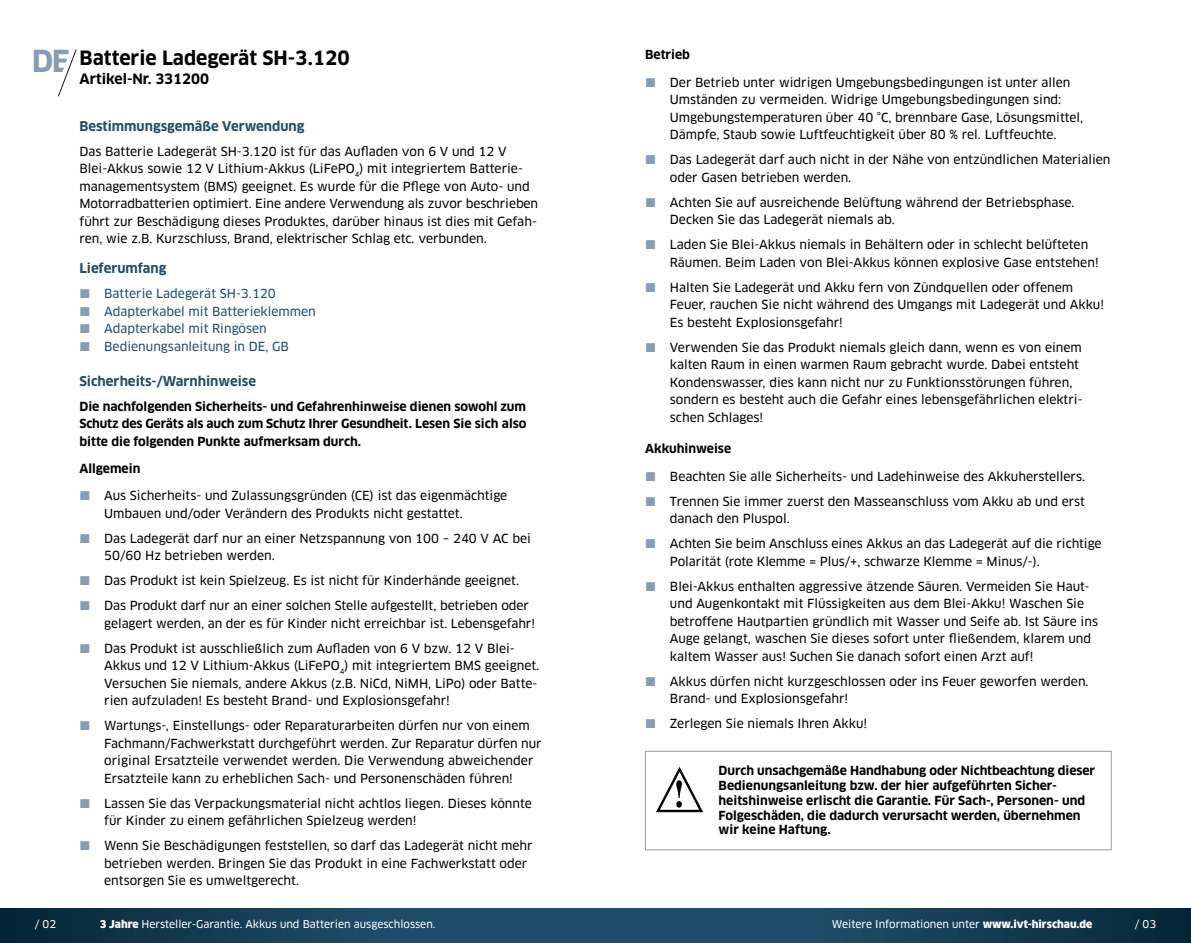
<style>
.page{position:relative;width:1191px;height:943px;background:#fff}
.page>*{position:absolute;margin:0;border:0;box-sizing:border-box;transform-origin:0 0}
.t1{font:700 29.57px "Clan OT";color:#869db4}
.t2{font:700 19.25px "Clan OT";color:#000}
.t3{font:700 14px "Clan OT";color:#000}
.t4{font:700 13.12px "Clan OT";color:#204d69}
.t5{font:12.25px/17.5px "Clan OT News";color:#000}
.t6{font:700 12.25px/14.7px "Clan OT";color:#000;text-align:justify}
.t7{font:12.25px/17.5px "Clan OT News";color:#204d69}
.t8{font:10.5px "Clan OT News";color:#fff}
.t9{font:10.5px "Clan Pro News";color:#fff}
.s1{font-family:"Clan OT";font-weight:900}
</style>
<div class="page">
<svg style="left:58px;top:49px;width:19px;height:48px"></svg>
<svg style="left:0;top:908px;width:1191px;height:35px;background:#174058"></svg>
<svg style="left:656px;top:767px;width:47px;height:46px"></svg>
<div style="left:645px;top:751px;width:466px;height:99px;border:1px solid #9d9d9c"></div>
<h1 class="t1" style="left:32px;top:44px;width:40px">DE</h1>
<h2 class="t2" style="left:79px;top:46px;width:272px">Batterie Ladegerät SH-3.120</h2>
<p class="t3" style="left:79px;top:71px;width:131px">Artikel-Nr. 331200</p>
<p class="t4" style="left:79px;top:118px;width:227px">Bestimmungsgemäße Verwendung</p>
<p class="t5" style="left:79px;top:142px;width:460px">Das Batterie Ladegerät SH-3.120 ist für das Aufladen von 6 V und 12 V Blei-Akkus sowie 12 V Lithium-Akkus (LiFePO<sub>4</sub>) mit integriertem Batterie&shy;managementsystem (BMS) geeignet. Es wurde für die Pflege von Auto- und Motorradbatterien optimiert. Eine andere Verwendung als zuvor beschrieben führt zur Beschädigung dieses Produktes, darüber hinaus ist dies mit Gefah&shy;ren, wie z.B. Kurzschluss, Brand, elektrischer Schlag etc. verbunden.</p>
<p class="t4" style="left:79px;top:261px;width:89px">Lieferumfang</p>
<p class="t7" style="left:104px;top:285px;width:213px">Batterie Ladegerät SH-3.120<br>Adapterkabel mit Batterieklemmen<br>Adapterkabel mit Ringösen<br>Bedienungsanleitung in DE, GB</p>
<p class="t4" style="left:79px;top:373px;width:178px">Sicherheits-/Warnhinweise</p>
<p class="t6" style="left:79px;top:397px;width:448px;line-height:17.5px">Die nachfolgenden Sicherheits- und Gefahrenhinweise dienen sowohl zum Schutz des Geräts als auch zum Schutz Ihrer Gesundheit. Lesen Sie sich also bitte die folgenden Punkte aufmerksam durch.</p>
<p class="t6" style="left:79px;top:461px;width:63px">Allgemein</p>
<p class="t5" style="left:104px;top:487px;width:404px">Aus Sicherheits- und Zulassungsgründen (CE) ist das eigenmächtige<br>Umbauen und/oder Verändern des Produkts nicht gestattet.</p>
<p class="t5" style="left:104px;top:529px;width:428px">Das Ladegerät darf nur an einer Netzspannung von 100 – 240 V AC bei<br>50/60 Hz betrieben werden.</p>
<p class="t5" style="left:104px;top:568px;width:426px;line-height:25px">Das Produkt ist kein Spielzeug. Es ist nicht für Kinderhände geeignet.<br>Das Produkt darf nur an einer solchen Stelle aufgestellt, betrieben oder</p>
<p class="t5" style="left:104px;top:611px;width:432px;line-height:25px">gelagert werden, an der es für Kinder nicht erreichbar ist. Lebensgefahr!<br>Das Produkt ist ausschließlich zum Aufladen von 6 V bzw. 12 V Blei-</p>
<p class="t5" style="left:104px;top:657px;width:436px">Akkus und 12 V Lithium-Akkus (LiFePO<sub>4</sub>) mit integriertem BMS geeignet.<br>Versuchen Sie niemals, andere Akkus (z.B. NiCd, NiMH, LiPo) oder Batte&shy;rien aufzuladen! Es besteht Brand- und Explosionsgefahr!</p>
<p class="t5" style="left:104px;top:717px;width:439px">Wartungs-, Einstellungs- oder Reparaturarbeiten dürfen nur von einem Fachmann/Fachwerkstatt durchgeführt werden. Zur Reparatur dürfen nur original Ersatzteile verwendet werden. Die Verwendung abweichender Ersatzteile kann zu erheblichen Sach- und Personenschäden führen!</p>
<p class="t5" style="left:104px;top:794px;width:429px">Lassen Sie das Verpackungsmaterial nicht achtlos liegen. Dieses könnte für Kinder zu einem gefährlichen Spielzeug werden!</p>
<p class="t5" style="left:104px;top:837px;width:430px">Wenn Sie Beschädigungen feststellen, so darf das Ladegerät nicht mehr betrieben werden. Bringen Sie das Produkt in eine Fachwerkstatt oder entsorgen Sie es umweltgerecht.</p>
<p class="t6" style="left:645px;top:48px;width:46px">Betrieb</p>
<p class="t5" style="left:670px;top:74px;width:415px">Der Betrieb unter widrigen Umgebungsbedingungen ist unter allen Umständen zu vermeiden. Widrige Umgebungsbedingungen sind:<br>Umgebungstemperaturen über 40 °C, brennbare Gase, Lösungsmittel, Dämpfe, Staub sowie Luftfeuchtigkeit über 80 % rel. Luftfeuchte.</p>
<p class="t5" style="left:670px;top:151px;width:442px">Das Ladegerät darf auch nicht in der Nähe von entzündlichen Materialien oder Gasen betrieben werden.</p>
<p class="t5" style="left:670px;top:193px;width:406px">Achten Sie auf ausreichende Belüftung während der Betriebsphase.<br>Decken Sie das Ladegerät niemals ab.</p>
<p class="t5" style="left:670px;top:236px;width:430px">Laden Sie Blei-Akkus niemals in Behältern oder in schlecht belüfteten<br>Räumen. Beim Laden von Blei-Akkus können explosive Gase entstehen!</p>
<p class="t5" style="left:670px;top:278px;width:435px">Halten Sie Ladegerät und Akku fern von Zündquellen oder offenem<br>Feuer, rauchen Sie nicht während des Umgangs mit Ladegerät und Akku!<br>Es besteht Explosionsgefahr!</p>
<p class="t5" style="left:670px;top:338px;width:414px">Verwenden Sie das Produkt niemals gleich dann, wenn es von einem kalten Raum in einen warmen Raum gebracht wurde. Dabei entsteht Kondenswasser, dies kann nicht nur zu Funktionsstörungen führen, sondern es besteht auch die Gefahr eines lebensgefährlichen elektri&shy;schen Schlages!</p>
<p class="t6" style="left:645px;top:441px;width:88px">Akkuhinweise</p>
<p class="t5" style="left:670px;top:463px;width:417px;line-height:25px">Beachten Sie alle Sicherheits- und Ladehinweise des Akkuherstellers.<br>Trennen Sie immer zuerst den Masseanschluss vom Akku ab und erst</p>
<p class="t5" style="left:670px;top:506px;width:433px;line-height:25px">danach den Pluspol.<br>Achten Sie beim Anschluss eines Akkus an das Ladegerät auf die richtige</p>
<p class="t5" style="left:670px;top:548px;width:421px;line-height:25px">Polarität (rote Klemme = Plus/+, schwarze Klemme = Minus/-).<br>Blei-Akkus enthalten aggressive ätzende Säuren. Vermeiden Sie Haut-</p>
<p class="t5" style="left:670px;top:595px;width:429px">und Augenkontakt mit Flüssigkeiten aus dem Blei-Akku! Waschen Sie betroffene Hautpartien gründlich mit Wasser und Seife ab. Ist Säure ins Auge gelangt, waschen Sie dieses sofort unter fließendem, klarem und kaltem Wasser aus! Suchen Sie danach sofort einen Arzt auf!</p>
<p class="t5" style="left:670px;top:672px;width:420px">Akkus dürfen nicht kurzgeschlossen oder ins Feuer geworfen werden.<br>Brand- und Explosionsgefahr!</p>
<p class="t5" style="left:670px;top:714px;width:199px">Zerlegen Sie niemals Ihren Akku!</p>
<p class="t6" style="left:718px;top:763px;width:378px;text-align:left">Durch unsachgemäße Handhabung oder Nichtbeachtung dieser Bedienungsanleitung bzw. der hier aufgeführten Sicher&shy;heitshinweise erlischt die Garantie. Für Sach-, Personen- und Folgeschäden, die dadurch verursacht werden, übernehmen wir keine Haftung.</p>
<p class="t9" style="left:35px;top:917px;width:23px">/ 02</p>
<p class="t8" style="left:100px;top:917px;width:337px"><span class="s1">3 Jahre</span> Hersteller-Garantie. Akkus und Batterien ausgeschlossen.</p>
<p class="t8" style="left:831px;top:917px;width:262px">Weitere Informationen unter <span class="s1">www.ivt-hirschau.de</span></p>
<p class="t9" style="left:1134px;top:917px;width:23px">/ 03</p>
</div>
